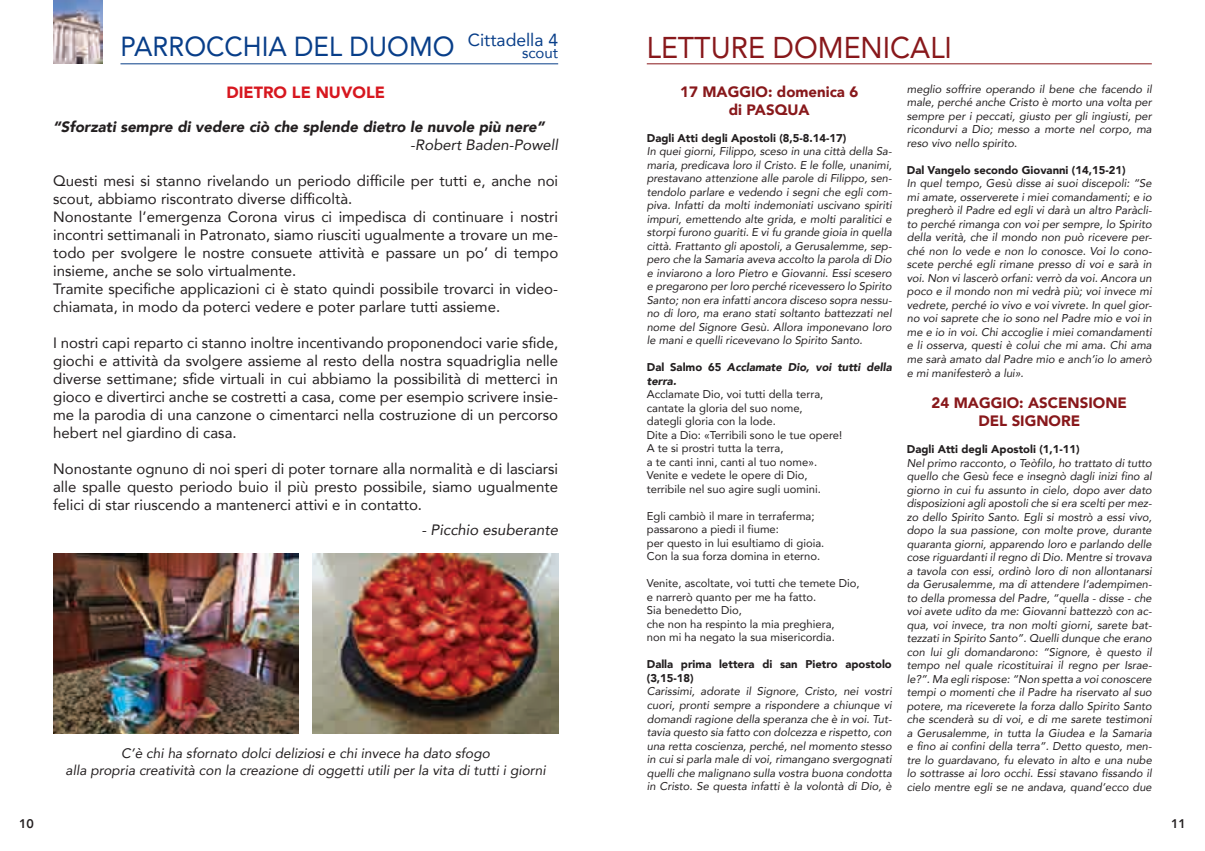
<style>
.page{position:relative;width:1205px;height:851px;background:#fff}
.page>*{position:absolute;margin:0;border:0;box-sizing:border-box;transform-origin:0 0}
.t1{font:30px "Avenir";color:#88181b;scale:.95 1}
.t2{font:27.5px "Avenir";color:#083e89;scale:.95 1}
.t3{font:900 16.25px "Avenir";color:#d7171f}
.t4{font:15px/18px "Avenir";color:#231f20;text-align:justify}
.t5{font:italic 900 15px "Avenir";color:#231f20}
.t6{font:900 15px/18px "Avenir";color:#88181b;text-align:center}
.t7{font:italic 15px "Avenir";color:#231f20}
.t8{font:15px "Avenir";color:#083e89}
.t9{font:italic 13.75px/16.5px "Avenir";color:#231f20;text-align:center}
.t10{font:800 12.5px "Avenir";color:#231f20}
.t11{font:italic 11.25px/13.5px "Avenir";color:#231f20;text-align:justify}
.t12{font:11.25px/13.5px "Avenir";color:#231f20}
.t13{font:900 11.25px/13.5px "Avenir";color:#231f20}
.t14{font:italic 900 11.25px/13.5px "Avenir";color:#231f20}
.s1{font-style:normal}
</style>
<div class="page">
<hr style="left:120px;top:63px;width:438px;height:1px;background:#083e89">
<img style="left:53px;top:0;width:50px;height:64px">
<img style="left:53px;top:553px;width:245px;height:180px">
<img style="left:313px;top:553px;width:245px;height:180px">
<hr style="left:647px;top:63px;width:505px;height:1px;background:#88181b">
<h2 class="t2" style="left:120px;top:24px;width:462px">PARROCCHIA DEL DUOMO <sup>Cittadella</sup> <sup>4</sup></h2>
<h3 class="t8" style="left:522px;top:41px;width:38px">scout</h3>
<h3 class="t3" style="left:226px;top:78px;width:160px">DIETRO LE NUVOLE</h3>
<h3 class="t5" style="left:53px;top:114px;width:493px">“Sforzati sempre di vedere ciò che splende dietro le nuvole più nere”</h3>
<h3 class="t7" style="left:410px;top:136px;width:149px">-Robert Baden-Powell</h3>
<p class="t4" style="left:53px;top:171px;width:506px;text-align:left">Questi mesi si stanno rivelando un periodo difficile per tutti e, anche noi scout, abbiamo riscontrato diverse difficoltà.<br>Nonostante l’emergenza Corona virus ci impedisca di continuare i nostri incontri settimanali in Patronato, siamo riusciti ugualmente a trovare un me&shy;todo per svolgere le nostre consuete attività e passare un po’ di tempo insieme, anche se solo virtualmente.<br>Tramite specifiche applicazioni ci è stato quindi possibile trovarci in video&shy;chiamata, in modo da poterci vedere e poter parlare tutti assieme.</p>
<p class="t4" style="left:53px;top:333px;width:506px">I nostri capi reparto ci stanno inoltre incentivando proponendoci varie sfide, giochi e attività da svolgere assieme al resto della nostra squadriglia nelle diverse settimane; sfide virtuali in cui abbiamo la possibilità di metterci in gioco e divertirci anche se costretti a casa, come per esempio scrivere insie&shy;me la parodia di una canzone o cimentarci nella costruzione di un percorso hebert nel giardino di casa.</p>
<h3 class="t4" style="left:53px;top:459px;width:506px">Nonostante ognuno di noi speri di poter tornare alla normalità e di lasciarsi alle spalle questo periodo buio il più presto possibile, siamo ugualmente felici di star riuscendo a mantenerci attivi e in contatto.</h3>
<h3 class="t7" style="left:421px;top:521px;width:138px">- Picchio esuberante</h3>
<p class="t9" style="left:66px;top:745px;width:481px">C’è chi ha sfornato dolci deliziosi e chi invece ha dato sfogo<br>alla propria creatività con la creazione di oggetti utili per la vita di tutti i giorni</p>
<h1 class="t1" style="left:647px;top:24px;width:323px">LETTURE DOMENICALI</h1>
<h3 class="t6" style="left:680px;top:82px;width:179px">17 MAGGIO: domenica 6 di PASQUA</h3>
<p class="t13" style="left:647px;top:131px;width:201px">Dagli Atti degli Apostoli (8,5-8.14-17)</p>
<p class="t11" style="left:647px;top:144px;width:246px">In quei giorni, Filippo, sceso in una città della Sa&shy;maria, predicava loro il Cristo. E le folle, unanimi, prestavano attenzione alle parole di Filippo, sen&shy;tendolo parlare e vedendo i segni che egli com&shy;piva. Infatti da molti indemoniati uscivano spiriti impuri, emettendo alte grida, e molti paralitici e storpi furono guariti. E vi fu grande gioia in quella città. Frattanto gli apostoli, a Gerusalemme, sep&shy;pero che la Samaria aveva accolto la parola di Dio e inviarono a loro Pietro e Giovanni. Essi scesero e pregarono per loro perché ricevessero lo Spirito Santo; non era infatti ancora disceso sopra nessu&shy;no di loro, ma erano stati soltanto battezzati nel nome del Signore Gesù. Allora imponevano loro le mani e quelli ricevevano lo Spirito Santo.</p>
<p class="t14" style="left:647px;top:360px;width:246px"><span class="s1">Dal Salmo 65</span> Acclamate Dio, voi tutti della terra.</p>
<p class="t12" style="left:647px;top:387px;width:197px">Acclamate Dio, voi tutti della terra, cantate la gloria del suo nome,<br>dategli gloria con la lode.<br>Dite a Dio: «Terribili sono le tue opere!<br>A te si prostri tutta la terra,<br>a te canti inni, canti al tuo nome».<br>Venite e vedete le opere di Dio, terribile nel suo agire sugli uomini.</p>
<p class="t12" style="left:647px;top:509px;width:179px">Egli cambiò il mare in terraferma; passarono a piedi il fiume:<br>per questo in lui esultiamo di gioia.<br>Con la sua forza domina in eterno.</p>
<p class="t12" style="left:647px;top:576px;width:214px">Venite, ascoltate, voi tutti che temete Dio, e narrerò quanto per me ha fatto.<br>Sia benedetto Dio,<br>che non ha respinto la mia preghiera,<br>non mi ha negato la sua misericordia.</p>
<p class="t13" style="left:647px;top:657px;width:246px">Dalla prima lettera di san Pietro apostolo (3,15-18)</p>
<p class="t11" style="left:647px;top:684px;width:246px">Carissimi, adorate il Signore, Cristo, nei vostri cuori, pronti sempre a rispondere a chiunque vi domandi ragione della speranza che è in voi. Tut&shy;tavia questo sia fatto con dolcezza e rispetto, con una retta coscienza, perché, nel momento stesso in cui si parla male di voi, rimangano svergognati quelli che malignano sulla vostra buona condotta in Cristo. Se questa infatti è la volontà di Dio, è</p>
<p class="t11" style="left:907px;top:82px;width:246px">meglio soffrire operando il bene che facendo il male, perché anche Cristo è morto una volta per sempre per i peccati, giusto per gli ingiusti, per ricondurvi a Dio; messo a morte nel corpo, ma reso vivo nello spirito<span class="s1">.</span></p>
<p class="t13" style="left:907px;top:163px;width:220px">Dal Vangelo secondo Giovanni (14,15-21)</p>
<p class="t11" style="left:907px;top:177px;width:247px">In quel tempo, Gesù disse ai suoi discepoli: “Se mi amate, osserverete i miei comandamenti; e io pregherò il Padre ed egli vi darà un altro Paràcli&shy;to perché rimanga con voi per sempre, lo Spirito della verità, che il mondo non può ricevere per&shy;ché non lo vede e non lo conosce. Voi lo cono&shy;scete perché egli rimane presso di voi e sarà in voi. Non vi lascerò orfani: verrò da voi. Ancora un poco e il mondo non mi vedrà più; voi invece mi vedrete, perché io vivo e voi vivrete. In quel gior&shy;no voi saprete che io sono nel Padre mio e voi in me e io in voi. Chi accoglie i miei comandamenti e li osserva, questi è colui che mi ama. Chi ama me sarà amato dal Padre mio e anch’io lo amerò e mi manifesterò a lui».</p>
<h3 class="t6" style="left:931px;top:393px;width:197px">24 MAGGIO: ASCENSIONE<br>DEL SIGNORE</h3>
<p class="t13" style="left:907px;top:442px;width:174px">Dagli Atti degli Apostoli (1,1-11)</p>
<p class="t11" style="left:907px;top:456px;width:247px">Nel primo racconto, o Teòfilo, ho trattato di tutto quello che Gesù fece e insegnò dagli inizi fino al giorno in cui fu assunto in cielo, dopo aver dato disposizioni agli apostoli che si era scelti per mez&shy;zo dello Spirito Santo. Egli si mostrò a essi vivo, dopo la sua passione, con molte prove, durante quaranta giorni, apparendo loro e parlando delle cose riguardanti il regno di Dio. Mentre si trovava a tavola con essi, ordinò loro di non allontanarsi da Gerusalemme, ma di attendere l’adempimen&shy;to della promessa del Padre, “quella - disse - che voi avete udito da me: Giovanni battezzò con ac&shy;qua, voi invece, tra non molti giorni, sarete bat&shy;tezzati in Spirito Santo”. Quelli dunque che erano con lui gli domandarono: “Signore, è questo il tempo nel quale ricostituirai il regno per Israe&shy;le?”. Ma egli rispose: “Non spetta a voi conoscere tempi o momenti che il Padre ha riservato al suo potere, ma riceverete la forza dallo Spirito Santo che scenderà su di voi, e di me sarete testimoni a Gerusalemme, in tutta la Giudea e la Samaria e fino ai confini della terra”. Detto questo, men&shy;tre lo guardavano, fu elevato in alto e una nube lo sottrasse ai loro occhi. Essi stavano fissando il cielo mentre egli se ne andava, quand’ecco due</p>
<p class="t10" style="left:19px;top:813px;width:16px">10</p>
<p class="t10" style="left:1171px;top:813px;width:16px">11</p>
</div>
